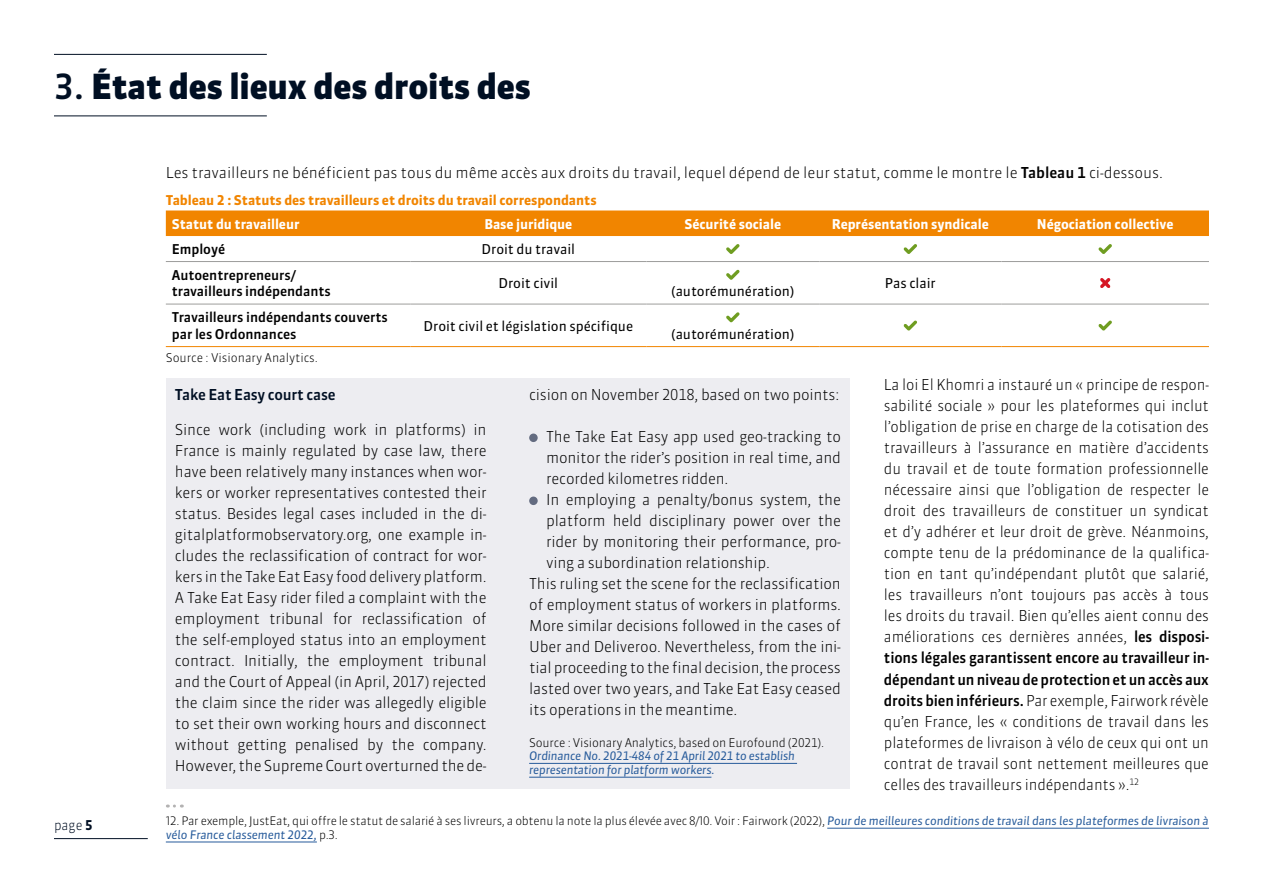
<style>
.page{position:relative;width:1263px;height:893px;background:#fff}
.page>*{position:absolute;margin:0;border:0;box-sizing:border-box;transform-origin:0 0}
.t1{font:900 34.5px "Sanuk TF";letter-spacing:-.005em;color:#000f23}
.t2{font:300 15px/21px "Sanuk TF";letter-spacing:-.015em;color:#000;text-align:justify}
.t3{font:300 15px/21px "Sanuk TF";letter-spacing:-.015em;color:#000;text-align:justify;scale:.96 1}
.t4{font:500 15px/21px "Sanuk LF";letter-spacing:-.01em;color:#000;scale:.96 1}
.t5{font:500 15px "Sanuk TF";letter-spacing:-.015em;color:#000f23}
.t6{font:13.5px "Sanuk TF";letter-spacing:-.005em;color:#000}
.t7{font:500 13.5px/16.5px "Sanuk TF";letter-spacing:-.005em;color:#000}
.t8{font:700 13.5px "Sanuk TF";letter-spacing:-.005em;color:#fff}
.t9{font:700 13.5px "Sanuk TF";letter-spacing:-.005em;color:#f18500}
.t10{font:300 13.5px "Sanuk TF";color:#000f23;scale:.95 1}
.t11{font:300 12px "Sanuk TF";letter-spacing:-.015em;color:#000}
.t12{font:300 11.7px "Sanuk LF";letter-spacing:-.02em;color:#000}
.t13{font:italic 11.7px/13.8px "Sanuk TF";letter-spacing:-.015em;color:#275b9b}
.s1{font-weight:500}
.s2{font-weight:700}
.s3{font-family:"Sanuk LF";font-weight:500}
.s4{font-family:"Sanuk TF";font-weight:400;font-style:italic;color:#275b9b}
.s5{font-family:"Sanuk LF";font-weight:300;font-style:normal;color:#000}
</style>
<div class="page">
<hr style="left:54px;top:838px;width:94px;height:1px;background:#000f23">
<hr style="left:54px;top:54px;width:213px;height:1px;background:#000f23">
<hr style="left:54px;top:116px;width:213px;height:1px;background:#000f23">
<div style="left:166px;top:210px;width:1043px;height:26px;background:#f18500"></div>
<hr style="left:166px;top:261px;width:244px;height:1px;background:#9d9d9c">
<hr style="left:410px;top:261px;width:236px;height:1px;background:#9d9d9c">
<hr style="left:646px;top:261px;width:173px;height:1px;background:#9d9d9c">
<hr style="left:819px;top:261px;width:182px;height:1px;background:#9d9d9c">
<hr style="left:1001px;top:261px;width:208px;height:1px;background:#9d9d9c">
<hr style="left:166px;top:304px;width:244px;height:1px;background:#9d9d9c">
<hr style="left:410px;top:304px;width:236px;height:1px;background:#9d9d9c">
<hr style="left:646px;top:304px;width:173px;height:1px;background:#9d9d9c">
<hr style="left:819px;top:304px;width:182px;height:1px;background:#9d9d9c">
<hr style="left:1001px;top:304px;width:208px;height:1px;background:#9d9d9c">
<hr style="left:166px;top:346px;width:244px;height:1px;background:#f18500">
<hr style="left:410px;top:346px;width:236px;height:1px;background:#f18500">
<hr style="left:646px;top:346px;width:173px;height:1px;background:#f18500">
<hr style="left:819px;top:346px;width:182px;height:1px;background:#f18500">
<hr style="left:1001px;top:346px;width:208px;height:1px;background:#f18500">
<svg style="left:726px;top:244px;width:13px;height:10px"></svg>
<svg style="left:903px;top:244px;width:14px;height:10px"></svg>
<svg style="left:1098px;top:244px;width:14px;height:10px"></svg>
<svg style="left:726px;top:270px;width:13px;height:10px"></svg>
<svg style="left:1100px;top:278px;width:10px;height:10px"></svg>
<svg style="left:726px;top:312px;width:13px;height:10px"></svg>
<svg style="left:903px;top:320px;width:14px;height:11px"></svg>
<svg style="left:1098px;top:320px;width:14px;height:11px"></svg>
<hr style="left:827px;top:828px;width:382px;height:1px;background:#275b9b">
<hr style="left:166px;top:842px;width:151px;height:1px;background:#275b9b">
<div style="left:166px;top:378px;width:683px;height:411px;background:#ededf1"></div>
<hr style="left:529px;top:763px;width:268px;height:1px;background:#275b9b">
<hr style="left:529px;top:777px;width:182px;height:1px;background:#275b9b">
<div style="left:529px;top:434px;width:9px;height:8px;background:#636b80;border-radius:50%"></div>
<div style="left:529px;top:497px;width:9px;height:8px;background:#636b80;border-radius:50%"></div>
<h1 class="t1" style="left:54px;top:65px;width:478px"><span class="s1">3.</span> État des lieux des droits des</h1>
<p class="t2" style="left:166px;top:162px;width:998px">Les travailleurs ne bénéficient pas tous du même accès aux droits du travail, lequel dépend de leur statut, comme le montre le <span class="s1">Tableau 1</span> ci-dessous.</p>
<p class="t9" style="left:166px;top:191px;width:432px">Tableau 2 : Statuts des travailleurs et droits du travail correspondants</p>
<p class="t8" style="left:172px;top:215px;width:129px">Statut du travailleur</p>
<p class="t8" style="left:484px;top:215px;width:89px">Base juridique</p>
<p class="t8" style="left:684px;top:215px;width:98px">Sécurité sociale</p>
<p class="t8" style="left:832px;top:215px;width:158px">Représentation syndicale</p>
<p class="t8" style="left:1037px;top:215px;width:138px">Négociation collective</p>
<p class="t7" style="left:172px;top:241px;width:55px">Employé</p>
<p class="t6" style="left:482px;top:241px;width:95px">Droit du travail</p>
<p class="t7" style="left:172px;top:267px;width:160px">Autoentrepreneurs/ travailleurs indépendants</p>
<p class="t6" style="left:498px;top:275px;width:61px">Droit civil</p>
<p class="t6" style="left:885px;top:275px;width:52px">Pas clair</p>
<p class="t6" style="left:671px;top:283px;width:125px">(autorémunération)</p>
<p class="t10" style="left:54px;top:816px;width:42px">page <span class="s2">5</span></p>
<p class="t7" style="left:172px;top:309px;width:218px">Travailleurs indépendants couverts par les Ordonnances</p>
<p class="t6" style="left:424px;top:317px;width:211px">Droit civil et législation spécifique</p>
<p class="t11" style="left:166px;top:350px;width:154px">Source : Visionary Analytics.</p>
<p class="t6" style="left:671px;top:326px;width:125px">(autorémunération)</p>
<p class="t5" style="left:175px;top:385px;width:162px">Take Eat Easy court case</p>
<p class="t2" style="left:175px;top:419px;width:313px">Since work (including work in platforms) in France is mainly regulated by case law, there have been relatively many instances when wor&shy;kers or worker representatives contested their status. Besides legal cases included in the di&shy;gitalplatformobservatory.org, one example in&shy;cludes the reclassification of contract for wor&shy;kers in the Take Eat Easy food delivery platform.<br>A Take Eat Easy rider filed a complaint with the employment tribunal for reclassification of the self-employed status into an employment contract. Initially, the employment tribunal and the Court of Appeal (in April, 2017) rejected the claim since the rider was allegedly eligible to set their own working hours and disconnect without getting penalised by the company.<br>However, the Supreme Court overturned the de-</p>
<p class="t2" style="left:529px;top:384px;width:311px">cision on November 2018, based on two points:</p>
<p class="t2" style="left:546px;top:426px;width:296px">The Take Eat Easy app used geo-tracking to</p>
<p class="t2" style="left:546px;top:447px;width:296px">monitor the rider’s position in real time, and</p>
<p class="t2" style="left:546px;top:468px;width:184px">recorded kilometres ridden.</p>
<p class="t2" style="left:546px;top:489px;width:296px">In employing a penalty/bonus system, the</p>
<p class="t2" style="left:546px;top:510px;width:296px">platform held disciplinary power over the</p>
<p class="t2" style="left:546px;top:531px;width:296px">rider by monitoring their performance, pro-</p>
<p class="t2" style="left:546px;top:552px;width:225px">ving a subordination relationship.</p>
<p class="t2" style="left:529px;top:573px;width:313px">This ruling set the scene for the reclassification</p>
<p class="t2" style="left:529px;top:594px;width:313px">of employment status of workers in platforms.</p>
<p class="t2" style="left:529px;top:615px;width:313px">More similar decisions followed in the cases of</p>
<p class="t2" style="left:529px;top:636px;width:313px">Uber and Deliveroo. Nevertheless, from the ini-</p>
<p class="t2" style="left:529px;top:657px;width:313px">tial proceeding to the final decision, the process</p>
<p class="t2" style="left:529px;top:678px;width:313px">lasted over two years, and Take Eat Easy ceased</p>
<p class="t2" style="left:529px;top:699px;width:210px">its operations in the meantime.</p>
<p class="t11" style="left:529px;top:735px;width:297px">Source : Visionary Analytics, based on Eurofound (2021).</p>
<p class="t13" style="left:529px;top:749px;width:267px">Ordinance No. 2021-484 of 21 April 2021 to establish representation for platform workers.</p>
<p class="t3" style="left:884px;top:375px;width:340px">La loi El Khomri a instauré un « principe de respon&shy;sabilité sociale » pour les plateformes qui inclut l’obligation de prise en charge de la cotisation des travailleurs à l’assurance en matière d’accidents du travail et de toute formation professionnelle nécessaire ainsi que l’obligation de respecter le droit des travailleurs de constituer un syndicat et d’y adhérer et leur droit de grève. Néanmoins, compte tenu de la prédominance de la qualifica&shy;tion en tant qu’indépendant plutôt que salarié, les travailleurs n’ont toujours pas accès à tous les droits du travail. Bien qu’elles aient connu des améliorations ces dernières années, <span class="s3">les disposi-</span></p>
<p class="t4" style="left:884px;top:648px;width:340px">tions légales garantissent encore au travailleur in&shy;dépendant un niveau de protection et un accès aux</p>
<p class="t3" style="left:884px;top:690px;width:340px"><span class="s3">droits bien inférieurs.</span> Par exemple, Fairwork révèle qu’en France, les « conditions de travail dans les plateformes de livraison à vélo de ceux qui ont un contrat de travail sont nettement meilleures que celles des travailleurs indépendants ».<sup>12</sup></p>
<p class="t12" style="left:166px;top:814px;width:1044px">12. Par exemple, JustEat, qui offre le statut de salarié à ses livreurs, a obtenu la note la plus élevée avec 8/10. Voir : Fairwork (2022), <span class="s4">Pour de meilleures conditions de travail dans les plateformes de livraison à</span></p>
<p class="t13" style="left:166px;top:828px;width:174px">vélo France classement 2022, <span class="s5">p.3.</span></p>
</div>
